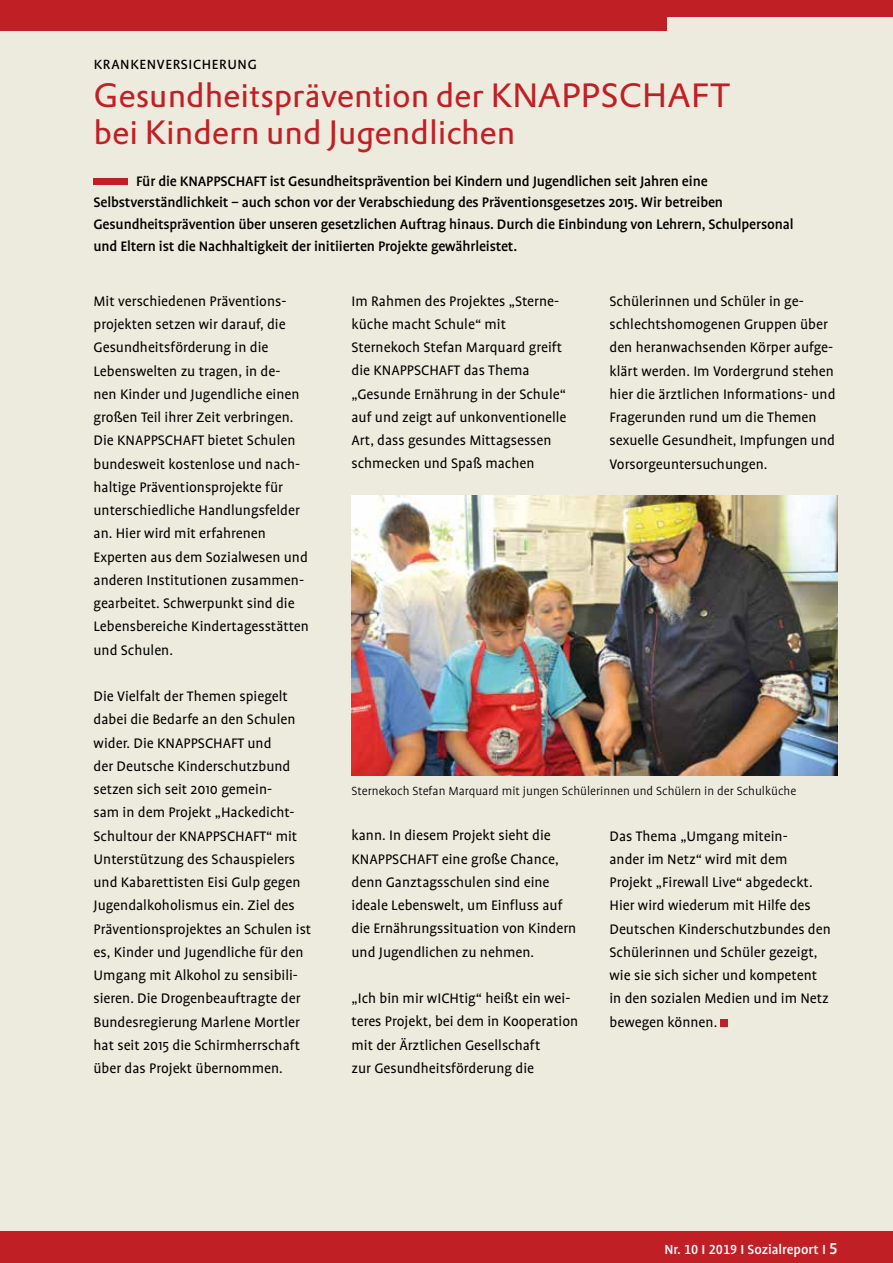
<style>
.page{position:relative;width:893px;height:1263px;background:#fff}
.page>*{position:absolute;margin:0;border:0;box-sizing:border-box;transform-origin:0 0}
.t1{font:33px/37.5px "DTL Prokyon T";color:#c11f26}
.t2{font:18px "Profile SC";color:#000}
.t3{font:15.75px/23.2px "Profile";color:#000}
.t4{font:500 15.75px/21.8px "Profile";letter-spacing:-.01em;color:#000}
.t5{font:500 15px "Profile";color:#fff}
.t6{font:300 13.5px "Profile";color:#000}
.s1{font-family:"Profile NO"}
.s2{font-family:"Profile NO";font-size:18px}
</style>
<div class="page">
<div style="left:0;top:0;width:893px;height:32px;background:#c11f26"></div>
<div style="left:0;top:1231px;width:893px;height:32px;background:#c11f26"></div>
<div style="left:0;top:32px;width:893px;height:1199px;background:#edebdd"></div>
<div style="left:94px;top:178px;width:34px;height:6px;background:#c11f26"></div>
<div style="left:721px;top:1019px;width:7px;height:7px;background:#c11f26"></div>
<div style="left:668px;top:17px;width:225px;height:44px;background:#edebdd"></div>
<img style="left:351px;top:495px;width:487px;height:281px">
<p class="t2" style="left:94px;top:54px;width:165px">krankenversicherung</p>
<h1 class="t1" style="left:94px;top:76px;width:639px">Gesundheitsprävention der KNAPPSCHAFT bei Kindern und Jugendlichen</h1>
<p class="t4" style="left:94px;top:170px;width:702px;text-indent:43px">Für die KNAPPSCHAFT ist Gesundheitsprävention bei Kindern und Jugendlichen seit Jahren eine Selbstverständlichkeit – auch schon vor der Verabschiedung des Präventionsgesetzes 2015. Wir betreiben Gesundheitsprävention über unseren gesetzlichen Auftrag hinaus. Durch die Einbindung von Lehrern, Schulpersonal und Eltern ist die Nachhaltigkeit der initiierten Projekte gewährleistet.</p>
<p class="t3" style="left:94px;top:289px;width:217px">Mit verschiedenen Präventions&shy;projekten setzen wir darauf, die<br>Gesundheitsförderung in die<br>Lebenswelten zu tragen, in de-<br>nen Kinder und Jugendliche einen großen Teil ihrer Zeit verbringen.<br>Die KNAPPSCHAFT bietet Schulen bundesweit kostenlose und nach&shy;haltige Präventionsprojekte für unterschiedliche Handlungsfelder an. Hier wird mit erfahrenen<br>Experten aus dem Sozialwesen und anderen Institutionen zusammen&shy;gearbeitet. Schwerpunkt sind die<br>Lebensbereiche Kindertagesstätten und Schulen.</p>
<p class="t3" style="left:94px;top:685px;width:219px">Die Vielfalt der Themen spiegelt dabei die Bedarfe an den Schulen wider. Die KNAPPSCHAFT und<br>der Deutsche Kinderschutzbund setzen sich seit 2010 gemein-<br>sam in dem Projekt „Hackedicht-<br>Schultour der KNAPPSCHAFT“ mit<br>Unterstützung des Schauspielers und Kabarettisten Eisi Gulp gegen<br>Jugendalkoholismus ein. Ziel des<br>Präventionsprojektes an Schulen ist es, Kinder und Jugendliche für den<br>Umgang mit Alkohol zu sensibili&shy;sieren. Die Drogenbeauftragte der<br>Bundesregierung Marlene Mortler hat seit 2015 die Schirmherrschaft über das Projekt übernommen.</p>
<p class="t3" style="left:351px;top:289px;width:217px">Im Rahmen des Projektes „Sterne&shy;küche macht Schule“ mit<br>Sternekoch Stefan Marquard greift die KNAPPSCHAFT das Thema „Gesunde Ernährung in der Schule“ auf und zeigt auf unkonventionelle<br>Art, dass gesundes Mittagsessen schmecken und Spaß machen</p>
<p class="t3" style="left:609px;top:289px;width:227px">Schülerinnen und Schüler in ge&shy;schlechtshomogenen Gruppen über den heranwachsenden Körper aufge&shy;klärt werden. Im Vordergrund stehen hier die ärztlichen Informations- und Fragerunden rund um die Themen sexuelle Gesundheit, Impfungen und Vorsorgeuntersuchungen.</p>
<p class="t6" style="left:351px;top:784px;width:446px">Sternekoch Stefan Marquard mit jungen Schülerinnen und Schülern in der Schulküche</p>
<p class="t3" style="left:351px;top:824px;width:226px">kann. In diesem Projekt sieht die KNAPPSCHAFT eine große Chance, denn Ganztagsschulen sind eine ideale Lebenswelt, um Einfluss auf die Ernährungssituation von Kindern und Jugendlichen zu nehmen.</p>
<p class="t3" style="left:351px;top:987px;width:228px">„Ich bin mir wICHtig“ heißt ein wei&shy;teres Projekt, bei dem in Kooperation mit der Ärztlichen Gesellschaft<br>zur Gesundheitsförderung die</p>
<p class="t3" style="left:609px;top:824px;width:223px">Das Thema „Umgang mitein-<br>ander im Netz“ wird mit dem<br>Projekt „Firewall Live“ abgedeckt.<br>Hier wird wiederum mit Hilfe des<br>Deutschen Kinderschutzbundes den<br>Schülerinnen und Schüler gezeigt, wie sie sich sicher und kompetent in den sozialen Medien und im Netz bewegen können.</p>
<p class="t5" style="left:664px;top:1241px;width:175px">Nr. <span class="s1">10</span> I <span class="s1">2019</span> I Sozialreport I <span class="s2">5</span></p>
</div>
